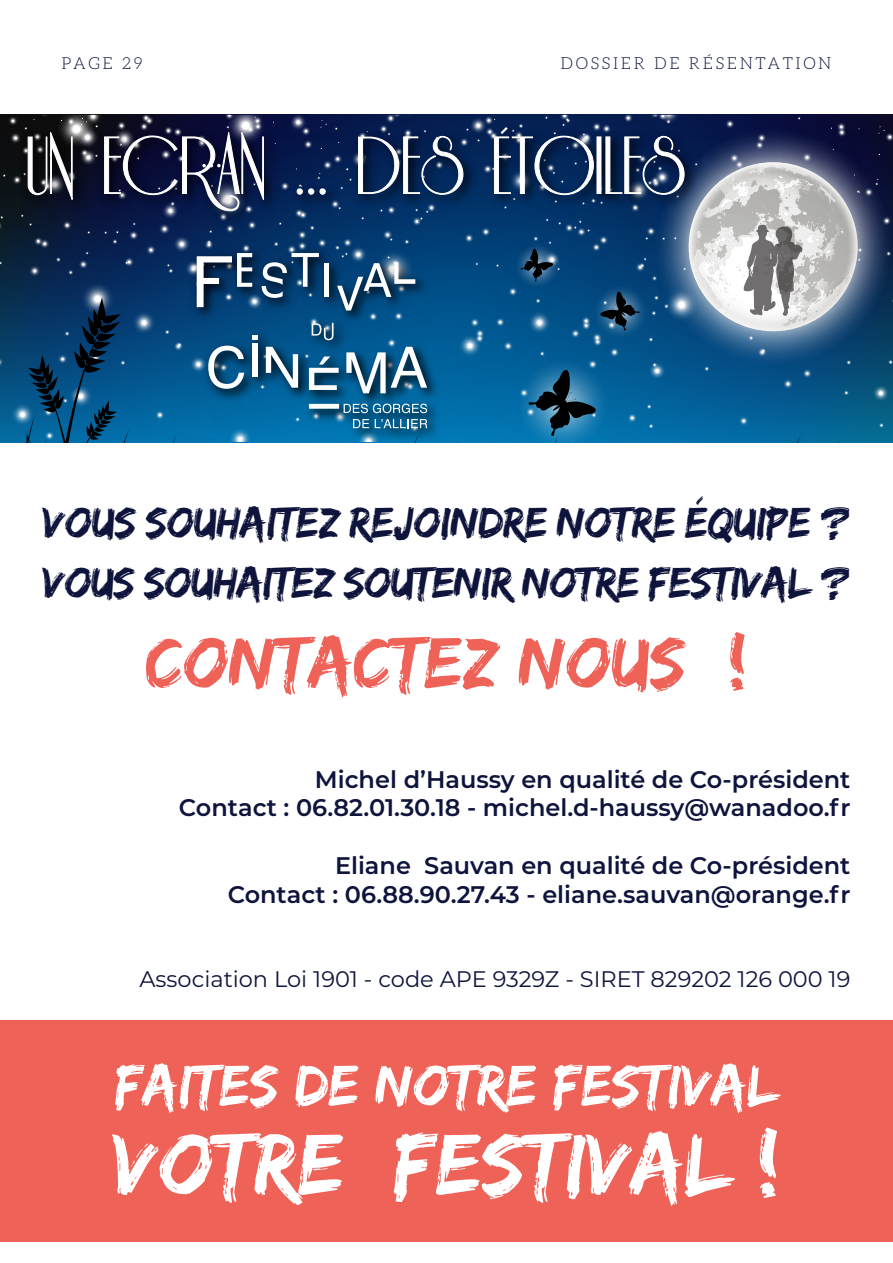
<style>
.page{position:relative;width:893px;height:1263px;background:#fff}
.page>*{position:absolute;margin:0;border:0;box-sizing:border-box;transform-origin:0 0}
.t1{font:90px "Edo SZ";color:#fff}
.t2{font:75px "Edo SZ";color:#ef6258}
.t3{font:60px "Edo SZ";color:#fff}
.t4{font:45px/60px "Edo SZ";letter-spacing:-.02em;color:#0e143c}
.t5{font:600 24px/28.8px "Montserrat";color:#0e143c;text-align:right}
.t6{font:22.5px "Montserrat";color:#0e143c}
.t7{font:300 16.5px "Aleo";letter-spacing:.16em;color:#0e143c}
</style>
<div class="page">
<svg style="left:444px;top:298px;width:14px;height:144px;background:#00649e"></svg>
<svg style="left:444px;top:127px;width:14px;height:84px"></svg>
<svg style="left:0;top:115px;width:444px;height:327px;background:#1e4971"></svg>
<svg style="left:458px;top:115px;width:435px;height:327px;background:#336188"></svg>
<div style="left:0;top:1020px;width:893px;height:222px;background:#ef6258"></div>
<p class="t7" style="left:62px;top:54px;width:82px">PAGE 29</p>
<p class="t7" style="left:561px;top:54px;width:272px">DOSSIER DE RÉSENTATION</p>
<h3 class="t4" style="left:43px;top:491px;width:809px">VOUS SOUHAITEZ REJOINDRE NOTRE ÉQUIPE ?<br>VOUS SOUHAITEZ SOUTENIR NOTRE FESTIVAL ?</h3>
<h2 class="t2" style="left:145px;top:619px;width:604px">CONTACTEZ NOUS !</h2>
<p class="t5" style="left:179px;top:763px;width:673px">Michel d’Haussy en qualité de Co-président<br>Contact : 06.82.01.30.18 - michel.d-haussy@wanadoo.fr</p>
<p class="t5" style="left:228px;top:850px;width:624px">Eliane Sauvan en qualité de Co-président<br>Contact : 06.88.90.27.43 - eliane.sauvan@orange.fr</p>
<p class="t6" style="left:140px;top:964px;width:712px">Association Loi 1901 - code APE 9329Z - SIRET 829202 126 000 19</p>
<h3 class="t3" style="left:115px;top:1050px;width:665px">FAITES DE NOTRE FESTIVAL</h3>
<h1 class="t1" style="left:113px;top:1111px;width:669px">VOTRE FESTIVAL !</h1>
</div>
